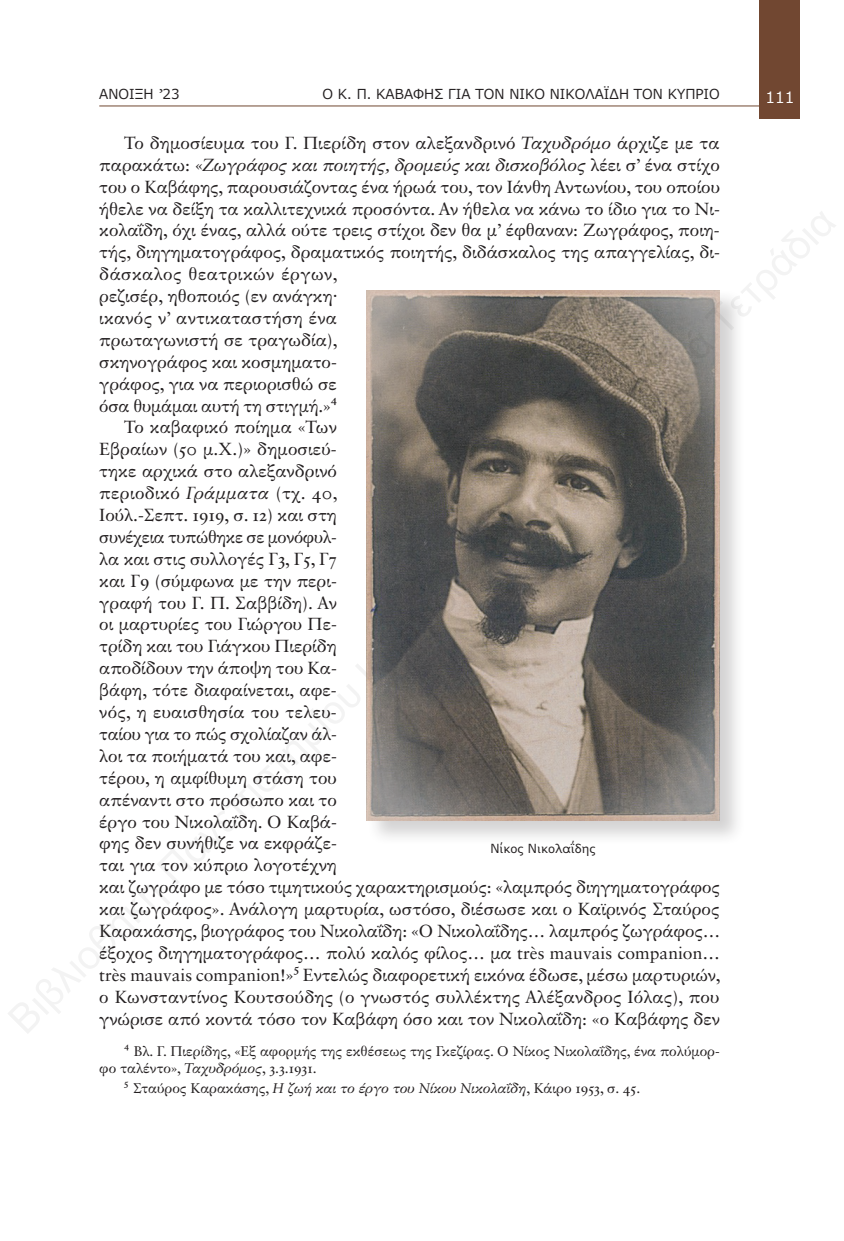
<style>
.page{position:relative;width:844px;height:1241px;background:#fff}
.page>*{position:absolute;margin:0;border:0;box-sizing:border-box;transform-origin:0 0}
.t1{font:17.5px "Amadeus";color:#231f20}
.t2{font:italic 17.5px "Amadeus";color:#231f20}
.t3{font:17.5px "Amadeus";letter-spacing:.02em;color:#231f20}
.t4{font:17.5px "Amadeus";letter-spacing:.025em;color:#231f20}
.t5{font:17.5px "Aroania";color:#fff}
.t6{font:15.4px "Aroania";color:#231f20}
.t7{font:14px/16.6px "Amadeus";color:#231f20}
.t8{font:14px "Aroania";color:#231f20}
.s1{font-style:italic}
.s2{font-style:normal}
</style>
<div class="page">
<hr style="left:99px;top:106px;width:667px;height:1px;background:#714731">
<div style="left:759px;top:0;width:41px;height:118px;background:#714731"></div>
<div style="left:366px;top:289px;width:379px;height:556px;background:#231f20;opacity:.2"></div>
<img style="left:366px;top:291px;width:353px;height:529px">
<p class="t6" style="left:99px;top:85px;width:82px">ΆΝΟΙΞΗ ᾽23</p>
<p class="t6" style="left:322px;top:85px;width:74px">Ο Κ. Π. Καβάφης</p>
<p class="t6" style="left:448px;top:85px;width:9px">για</p>
<p class="t6" style="left:475px;top:85px;width:11px">τον</p>
<p class="t6" style="left:509px;top:85px;width:20px">Νίκο</p>
<p class="t6" style="left:549px;top:85px;width:20px">Νικολαΐδη</p>
<p class="t6" style="left:633px;top:85px;width:11px">τον</p>
<p class="t6" style="left:667px;top:85px;width:19px">Κύπριο</p>
<p class="t5" style="left:765px;top:87px;width:31px">111</p>
<p class="t1" style="left:124px;top:133px;width:596px">Το δημοσίευμα του Γ. Πιερίδη στον αλεξανδρινό <span class="s1">Ταχυδρόμο</span> άρχιζε με τα</p>
<p class="t2" style="left:99px;top:154px;width:622px"><span class="s2">παρακάτω: «</span>Ζωγράφος και ποιητής, δρομεύς και δισκοβόλος <span class="s2">λέει σ’ ένα στίχο</span></p>
<p class="t1" style="left:99px;top:176px;width:622px">του ο Καβάφης, παρουσιάζοντας ένα ήρωά του, τον Ιάνθη Αντωνίου, του οποίου</p>
<p class="t1" style="left:99px;top:198px;width:622px">ήθελε να δείξη τα καλλιτεχνικά προσόντα. Αν ήθελα να κάνω το ίδιο για το Νι-</p>
<p class="t1" style="left:99px;top:220px;width:622px">κολαΐδη, όχι ένας, αλλά ούτε τρεις στίχοι δεν θα μ’ έφθαναν: Ζωγράφος, ποιη-</p>
<p class="t1" style="left:99px;top:242px;width:622px">τής, διηγηματογράφος, δραματικός ποιητής, διδάσκαλος της απαγγελίας, δι-</p>
<p class="t4" style="left:99px;top:264px;width:240px">δάσκαλος θεατρικών έργων,</p>
<p class="t1" style="left:99px;top:286px;width:240px">ρεζισέρ, ηθοποιός (εν ανάγκη·</p>
<p class="t1" style="left:99px;top:308px;width:239px">ικανός ν’ αντικαταστήση ένα</p>
<p class="t1" style="left:99px;top:329px;width:240px">πρωταγωνιστή σε τραγωδία),</p>
<p class="t1" style="left:99px;top:351px;width:239px">σκηνογράφος και κοσμηματο-</p>
<p class="t1" style="left:99px;top:373px;width:239px">γράφος, για να περιορισθώ σε</p>
<p class="t1" style="left:99px;top:395px;width:239px">όσα θυμάμαι αυτή τη στιγμή.»4</p>
<p class="t1" style="left:124px;top:417px;width:214px">Το καβαφικό ποίημα «Των</p>
<p class="t1" style="left:99px;top:439px;width:239px">Εβραίων (50 μ.Χ.)» δημοσιεύ-</p>
<p class="t1" style="left:99px;top:461px;width:239px">τηκε αρχικά στο αλεξανδρινό</p>
<p class="t3" style="left:99px;top:483px;width:240px">περιοδικό <span class="s1">Γράμματα</span> (τχ. 40,</p>
<p class="t1" style="left:99px;top:504px;width:239px">Ιούλ.-Σεπτ. 1919, σ. 12) και στη</p>
<p class="t1" style="left:99px;top:526px;width:239px">συνέχεια τυπώθηκε σε μονόφυλ-</p>
<p class="t1" style="left:99px;top:548px;width:239px">λα και στις συλλογές Γ3, Γ5, Γ7</p>
<p class="t1" style="left:99px;top:570px;width:239px">και Γ9 (σύμφωνα με την περι-</p>
<p class="t1" style="left:99px;top:592px;width:239px">γραφή του Γ. Π. Σαββίδη). Αν</p>
<p class="t1" style="left:99px;top:614px;width:239px">οι μαρτυρίες του Γιώργου Πε-</p>
<p class="t1" style="left:99px;top:636px;width:239px">τρίδη και του Γιάγκου Πιερίδη</p>
<p class="t1" style="left:99px;top:658px;width:239px">αποδίδουν την άποψη του Κα-</p>
<p class="t1" style="left:99px;top:679px;width:239px">βάφη, τότε διαφαίνεται, αφε-</p>
<p class="t1" style="left:99px;top:701px;width:239px">νός, η ευαισθησία του τελευ-</p>
<p class="t1" style="left:99px;top:723px;width:239px">ταίου για το πώς σχολίαζαν άλ-</p>
<p class="t1" style="left:99px;top:745px;width:239px">λοι τα ποιήματά του και, αφε-</p>
<p class="t1" style="left:99px;top:767px;width:239px">τέρου, η αμφίθυμη στάση του</p>
<p class="t1" style="left:99px;top:789px;width:239px">απέναντι στο πρόσωπο και το</p>
<p class="t1" style="left:99px;top:811px;width:239px">έργο του Νικολαΐδη. Ο Καβά-</p>
<p class="t1" style="left:99px;top:833px;width:239px">φης δεν συνήθιζε να εκφράζε-</p>
<p class="t1" style="left:99px;top:854px;width:239px">ται για τον κύπριο λογοτέχνη</p>
<p class="t1" style="left:99px;top:876px;width:621px">και ζωγράφο με τόσο τιμητικούς χαρακτηρισμούς: «λαμπρός διηγηματογράφος</p>
<p class="t1" style="left:99px;top:898px;width:621px">και ζωγράφος». Ανάλογη μαρτυρία, ωστόσο, διέσωσε και ο Καϊρινός Σταύρος</p>
<p class="t1" style="left:99px;top:920px;width:622px">Καρακάσης, βιογράφος του Νικολαΐδη: «Ο Νικολαΐδης… λαμπρός ζωγράφος…</p>
<p class="t1" style="left:99px;top:942px;width:622px">έξοχος διηγηματογράφος… πολύ καλός φίλος… μα très mauvais companion…</p>
<p class="t1" style="left:99px;top:964px;width:622px">très mauvais companion!»5 Εντελώς διαφορετική εικόνα έδωσε, μέσω μαρτυριών,</p>
<p class="t1" style="left:99px;top:986px;width:621px">ο Κωνσταντίνος Κουτσούδης (ο γνωστός συλλέκτης Αλέξανδρος Ιόλας), που</p>
<p class="t1" style="left:99px;top:1008px;width:622px">γνώρισε από κοντά τόσο τον Καβάφη όσο και τον Νικολαΐδη: «ο Καβάφης δεν</p>
<p class="t7" style="left:99px;top:1042px;width:622px;text-indent:25px">4 Βλ. Γ. Πιερίδης, «Εξ αφορμής της εκθέσεως της Γκεζίρας. Ο Νίκος Νικολαΐδης, ένα πολύμορ&shy;φο ταλέντο», <span class="s1">Ταχυδρόμος</span>, 3.3.1931.</p>
<p class="t7" style="left:124px;top:1079px;width:517px">5 Σταύρος Καρακάσης, <span class="s1">Η ζωή και το έργο του Νίκου Νικολαΐδη</span>, Κάιρο 1953, σ. 45.</p>
<p class="t8" style="left:490px;top:839px;width:106px">Νίκος Νικολαΐδης</p>
</div>
